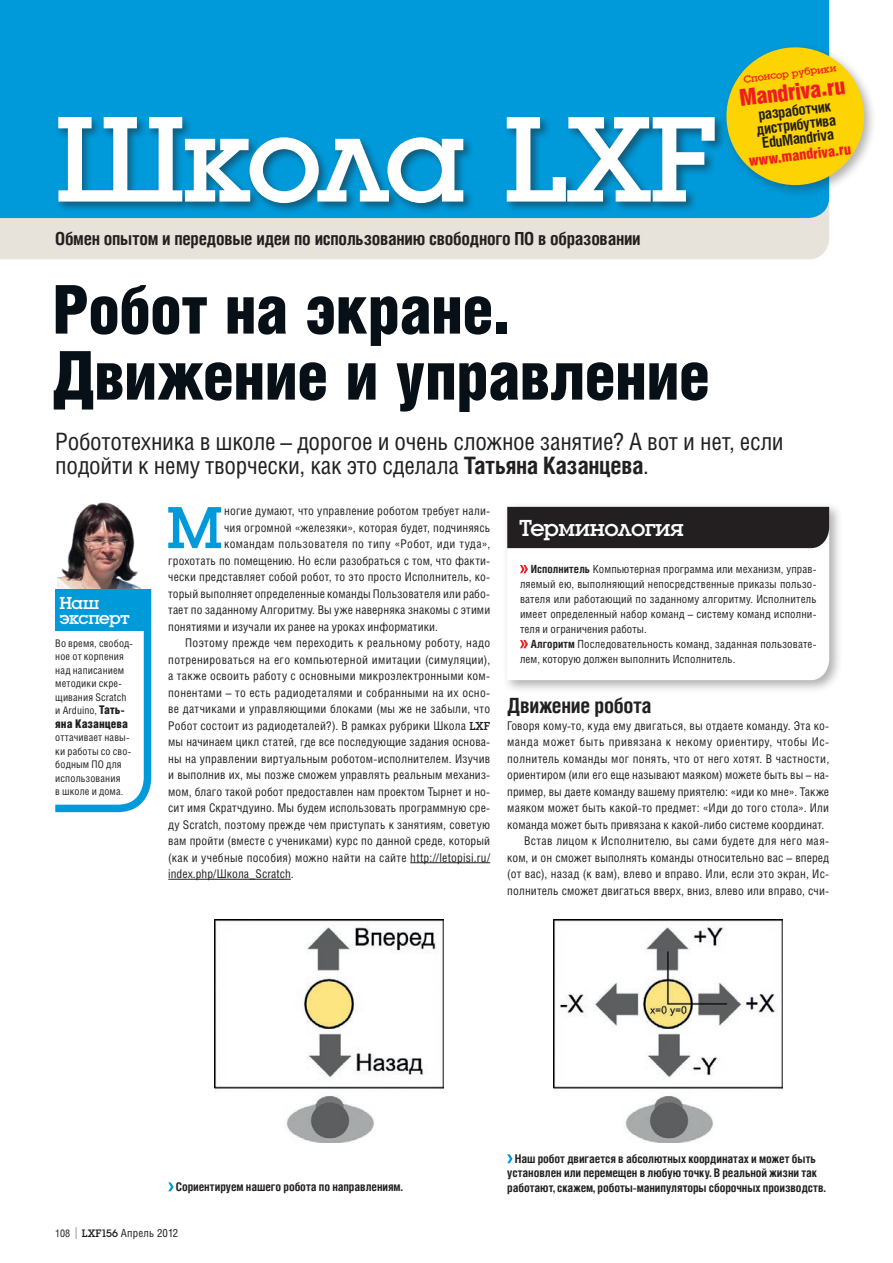
<style>
.page{position:relative;width:893px;height:1263px;background:#fff}
.page>*{position:absolute;margin:0;border:0;box-sizing:border-box;transform-origin:0 0}
.Title_Large_Luga{font:126px "Luga";letter-spacing:-.03em;color:#fff}
.Head{font:900 67.5px/66px "Helios Cond";letter-spacing:-.02em;color:#071017}
.Text_Drop3{font:61.2px "Luga";color:#0099da}
.Lead{font:24px/24px "Helios Cond";letter-spacing:-.01em;color:#231f20}
.Box_Title_Large{font:24px "Luga";letter-spacing:-.03em;color:#fff}
.Box_Subhead{font:900 23.25px "Helios Cond";color:#ee1d23}
.Subhead{font:700 21px "Helios Cond";letter-spacing:-.015em;color:#231f20}
.Lead-2{font:700 18px "Helios Cond";letter-spacing:-.015em;color:#231f20}
.Box_Title{font:18px/15px "Luga";letter-spacing:-.03em;color:#fff}
.Text_1st{font:700 15px/14.2px "Helios Cond";color:#231f20}
.Text_1st-2{font:900 15px "Helios Cond";color:#ee1d23}
.Text_Indent{font:12px/16.5px "Helios Cond";letter-spacing:.015em;color:#231f20;text-align:justify}
.Text_1st-3{font:12px/16.5px "Helios Cond";letter-spacing:.01em;color:#231f20;text-align:justify}
.Text_Drop3-2{font:12px "Helios Cond";letter-spacing:.01em;color:#231f20}
.Image_Caption{font:700 12px/14.2px "Helios Cond";letter-spacing:-.005em;color:#231f20;text-align:center}
.Text_Drop3-3{font:12px "Helios Cond";letter-spacing:.03em;color:#231f20}
.Expert{font:900 12px "Helios Cond";letter-spacing:-.005em;color:#231f20}
.Box_Text_Medium_1s{font:11.25px/15px "Helios Cond";letter-spacing:.01em;color:#231f20;text-align:justify}
.Expert-2{font:10.5px/13.5px "Helios Cond";letter-spacing:.015em;color:#231f20}
.Box_Subhead-2{font:10.5px "Luga";color:#ee1d23}
.s1{font-weight:700}
.s2{font-family:"Luga"}
.s3{font-weight:900;font-size:12px}
.s4{font-size:10.5px}
.s5{font-size:16.35px}
</style>
<div class="page">
<div style="left:0;top:218px;width:55px;height:41px;background:#e8e3da"></div>
<div style="left:0;top:0;width:829px;height:218px;background:#0099da"></div>
<div style="left:721px;top:42px;width:172px;height:180px;background:#fff"></div>
<svg style="left:722px;top:43px;width:146px;height:71px;background:#cdcc49"></svg>
<hr style="left:410px;top:862px;width:80px;height:1px;background:#231f20">
<hr style="left:168px;top:879px;width:123px;height:1px;background:#231f20">
<div style="left:55px;top:114px;width:813px;height:193px;background:#231f20;opacity:.5"></div>
<svg style="left:507px;top:1154px;width:6px;height:9px"></svg>
<svg style="left:168px;top:1182px;width:6px;height:9px"></svg>
<img style="left:57px;top:502px;width:81px;height:80px">
<svg style="left:55px;top:582px;width:97px;height:231px"></svg>
<div style="left:55px;top:589px;width:96px;height:42px;background:#0099da"></div>
<img style="left:554px;top:919px;width:229px;height:223px">
<img style="left:215px;top:919px;width:229px;height:223px">
<div style="left:502px;top:502px;width:348px;height:198px;background:#231f20;opacity:.35"></div>
<svg style="left:507px;top:548px;width:322px;height:132px"></svg>
<div style="left:507px;top:507px;width:322px;height:41px;background:#231f20"></div>
<svg style="left:520px;top:565px;width:8px;height:8px"></svg>
<svg style="left:520px;top:640px;width:8px;height:8px"></svg>
<p class="Title_Large_Luga" style="left:55px;top:99px;width:663px">Школа LXF</p>
<p class="Lead-2" style="left:55px;top:228px;width:587px">Обмен опытом и передовые идеи по использованию свободного ПО в образовании</p>
<p class="Box_Subhead-2" style="left:743px;top:74px;width:95px;rotate:-7deg">Спонсор рубрики</p>
<p class="Box_Subhead" style="left:738px;top:85px;width:108px;rotate:-7deg">Mandriva.ru</p>
<p class="Text_1st" style="left:754px;top:108px;width:81px;rotate:-7deg">разработчик дистрибутива<br>EduMandriva</p>
<p class="Text_1st-2" style="left:748px;top:153px;width:104px;rotate:-7deg">www.mandriva.ru</p>
<p class="Head" style="left:52px;top:275px;width:659px">Робот на экране.<br>Движение и управление</p>
<p class="Lead" style="left:55px;top:429px;width:730px">Робототехника в школе – дорогое и очень сложное занятие? А вот и нет, если подойти к нему творчески, как это сделала <span class="s1">Татьяна Казанцева</span>.</p>
<p class="Text_Drop3" style="left:167px;top:498px;width:57px">М</p>
<p class="Text_Drop3-2" style="left:224px;top:504px;width:267px">ногие думают, что управление роботом требует нали-</p>
<p class="Box_Title_Large" style="left:519px;top:516px;width:166px">Терминология</p>
<p class="Box_Text_Medium_1s" style="left:520px;top:561px;width:298px;text-indent:11px"><span class="s1">Исполнитель</span> Компьютерная программа или механизм, управ&shy;ляемый ею, выполняющий непосредственные приказы пользо&shy;вателя или работающий по заданному алгоритму. Исполнитель имеет определенный набор команд – систему команд исполни&shy;теля и ограничения работы.</p>
<p class="Box_Text_Medium_1s" style="left:520px;top:636px;width:297px;text-indent:11px"><span class="s1">Алгоритм</span> Последовательность команд, заданная пользовате&shy;лем, которую должен выполнить Исполнитель.</p>
<p class="Text_Drop3-2" style="left:224px;top:520px;width:268px">чия огромной «железяки», которая будет, подчиняясь</p>
<p class="Text_Drop3-3" style="left:224px;top:537px;width:268px">командам пользователя по типу «Робот, иди туда»,</p>
<p class="Text_Drop3-2" style="left:168px;top:553px;width:322px">грохотать по помещению. Но если разобраться с том, что факти-</p>
<p class="Text_Drop3-2" style="left:168px;top:570px;width:322px">чески представляет собой робот, то это просто Исполнитель, ко-</p>
<p class="Text_Drop3-2" style="left:168px;top:586px;width:322px">торый выполняет определенные команды Пользователя или рабо-</p>
<p class="Text_Drop3-2" style="left:168px;top:603px;width:323px">тает по заданному Алгоритму. Вы уже наверняка знакомы с этими</p>
<p class="Text_Drop3-2" style="left:168px;top:619px;width:271px">понятиями и изучали их ранее на уроках информатики.</p>
<p class="Text_Indent" style="left:168px;top:634px;width:323px;text-indent:17px">Поэтому прежде чем переходить к реальному роботу, надо потренироваться на его компьютерной имитации (симуляции), а также освоить работу с основными микроэлектронными ком&shy;понентами – то есть радиодеталями и собранными на их осно&shy;ве датчиками и управляющими блоками (мы же не забыли, что Робот состоит из радиодеталей?). В рамках рубрики Школа <span class="s2">LXF </span>мы начинаем цикл статей, где все последующие задания основа&shy;ны на управлении виртуальным роботом-исполнителем. Изучив и выполнив их, мы позже сможем управлять реальным механиз&shy;мом, благо такой робот предоставлен нам проектом Тырнет и но&shy;сит имя Скратчдуино. Мы будем использовать программную сре&shy;ду Scratch, поэтому прежде чем приступать к занятиям, советую вам пройти (вместе с учениками) курс по данной среде, который (как и учебные пособия) можно найти на сайте http://letopisi.ru/ index.php/Школа_Scratch.</p>
<p class="Box_Title" style="left:60px;top:595px;width:72px">Наш эксперт</p>
<p class="Expert-2" style="left:55px;top:636px;width:78px">Во время, свобод&shy;ное от корпения над написанием методики скре&shy;щивания Scratch и Arduino, <span class="s3">Тать-</span></p>
<p class="Expert" style="left:55px;top:717px;width:71px">яна Казанцева</p>
<p class="Expert-2" style="left:55px;top:731px;width:77px">оттачивает навы&shy;ки работы со сво&shy;бодным ПО для использования<br>в школе и дома.</p>
<p class="Subhead" style="left:507px;top:693px;width:146px">Движение робота</p>
<p class="Text_1st-3" style="left:507px;top:717px;width:323px">Говоря кому-то, куда ему двигаться, вы отдаете команду. Эта ко&shy;манда может быть привязана к некому ориентиру, чтобы Ис&shy;полнитель команды мог понять, что от него хотят. В частности, ориентиром (или его еще называют маяком) можете быть вы – на&shy;пример, вы даете команду вашему приятелю: «иди ко мне». Также маяком может быть какой-то предмет: «Иди до того стола». Или команда может быть привязана к какой-либо системе координат.</p>
<p class="Text_Indent" style="left:507px;top:832px;width:323px;text-indent:17px">Встав лицом к Исполнителю, вы сами будете для него мая&shy;ком, и он сможет выполнять команды относительно вас – вперед (от вас), назад (к вам), влево и вправо. Или, если это экран, Ис&shy;полнитель сможет двигаться вверх, вниз, влево или вправо, счи-</p>
<p class="Image_Caption" style="left:507px;top:1151px;width:311px">Наш робот двигается в абсолютных координатах и может быть установлен или перемещен в любую точку. В реальной жизни так</p>
<p class="Image_Caption" style="left:176px;top:1179px;width:228px">Сориентируем нашего робота по направлениям.</p>
<p class="Image_Caption" style="left:507px;top:1180px;width:320px">работают, скажем, роботы-манипуляторы сборочных производств.</p>
<p class="Box_Text_Medium_1s" style="left:55px;top:1225px;width:125px"><span class="s4">108</span> <span class="s5">|</span> <span class="s2">LXF156</span> Апрель 2012</p>
</div>
